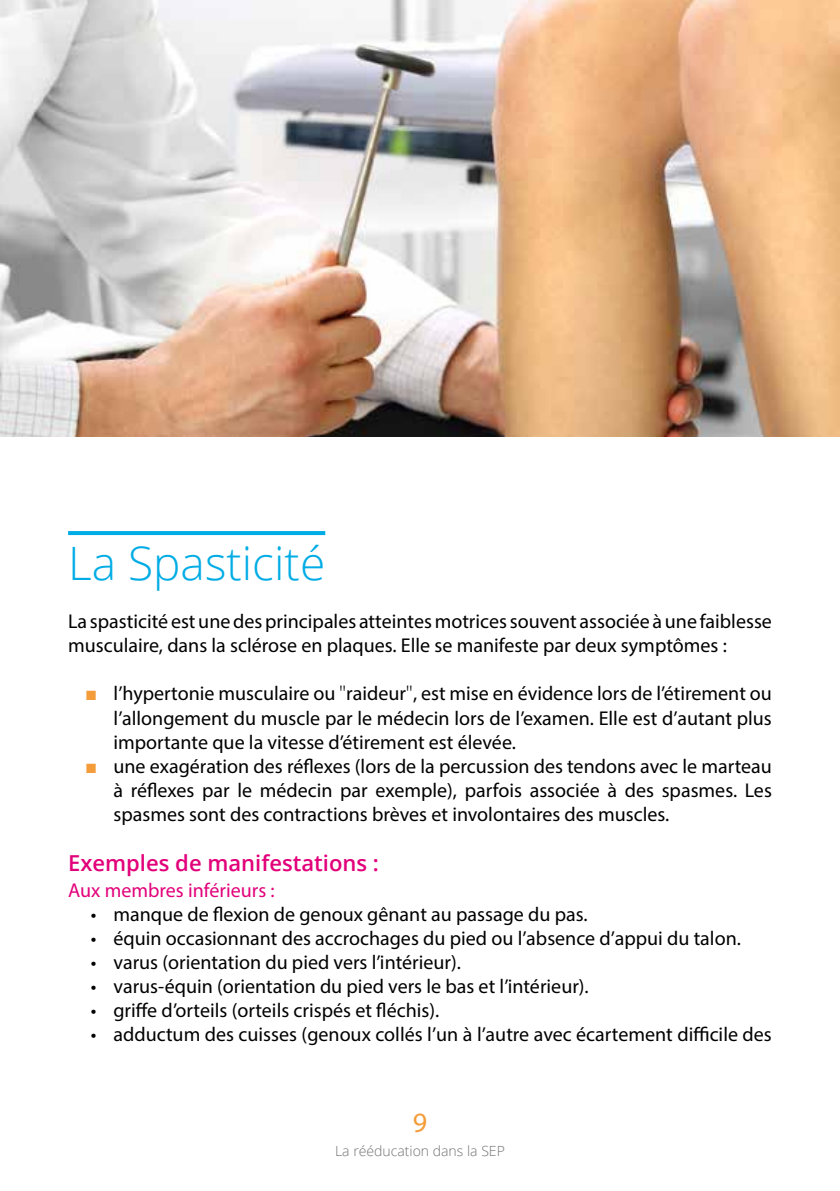
<style>
.page{position:relative;width:840px;height:1191px;background:#fff}
.page>*{position:absolute;margin:0;border:0;box-sizing:border-box;transform-origin:0 0}
.t1{font:300 46px "Open Sans";color:#00ace5}
.t2{font:28px "Myriad Pro";color:#f49c39}
.t3{font:600 22px "Open Sans";color:#e2007a}
.t4{font:20px/24px "Myriad Pro";color:#000;text-align:justify}
.t5{font:20px "Myriad Pro";color:#e2007a}
.t6{font:300 14px "Open Sans";color:#707172}
.s1{font-family:"Arial";color:#f49c39}
.s2{font-family:"Open Sans";font-weight:300}
</style>
<div class="page">
<svg style="left:68px;top:531px;width:257px;height:4px"></svg>
<img style="left:0;top:0;width:839px;height:437px">
<h1 class="t1" style="left:68px;top:532px;width:258px">La Spasticité</h1>
<p class="t4" style="left:68px;top:609px;width:705px">La spasticité est une des principales atteintes motrices souvent associée à une faiblesse musculaire, dans la sclérose en plaques. Elle se manifeste par deux symptômes :</p>
<p class="t4" style="left:113px;top:681px;width:659px;text-indent:-28px"><span class="s1">■</span> l’hypertonie musculaire ou <span class="s2">"</span>raideur<span class="s2">"</span>, est mise en évidence lors de l’étirement ou l’allongement du muscle par le médecin lors de l’examen. Elle est d’autant plus importante que la vitesse d’étirement est élevée.</p>
<p class="t4" style="left:113px;top:753px;width:659px;text-indent:-28px"><span class="s1">■</span> une exagération des réflexes (lors de la percussion des tendons avec le marteau à réflexes par le médecin par exemple), parfois associée à des spasmes. Les spasmes sont des contractions brèves et involontaires des muscles.</p>
<p class="t3" style="left:68px;top:848px;width:312px">Exemples de manifestations :</p>
<p class="t5" style="left:68px;top:878px;width:208px">Aux membres inférieurs :</p>
<p class="t4" style="left:91px;top:902px;width:498px">• manque de flexion de genoux gênant au passage du pas.</p>
<p class="t4" style="left:91px;top:926px;width:651px">• équin occasionnant des accrochages du pied ou l’absence d’appui du talon.</p>
<p class="t4" style="left:91px;top:950px;width:371px">• varus (orientation du pied vers l’intérieur).</p>
<p class="t4" style="left:91px;top:974px;width:499px">• varus-équin (orientation du pied vers le bas et l’intérieur).</p>
<p class="t4" style="left:91px;top:998px;width:350px">• griffe d’orteils (orteils crispés et fléchis).</p>
<p class="t4" style="left:91px;top:1022px;width:682px">• adductum des cuisses (genoux collés l’un à l’autre avec écartement difficile des</p>
<h2 class="t2" style="left:412px;top:1105px;width:16px">9</h2>
<p class="t6" style="left:335px;top:1141px;width:171px">La rééducation dans la SEP</p>
</div>
